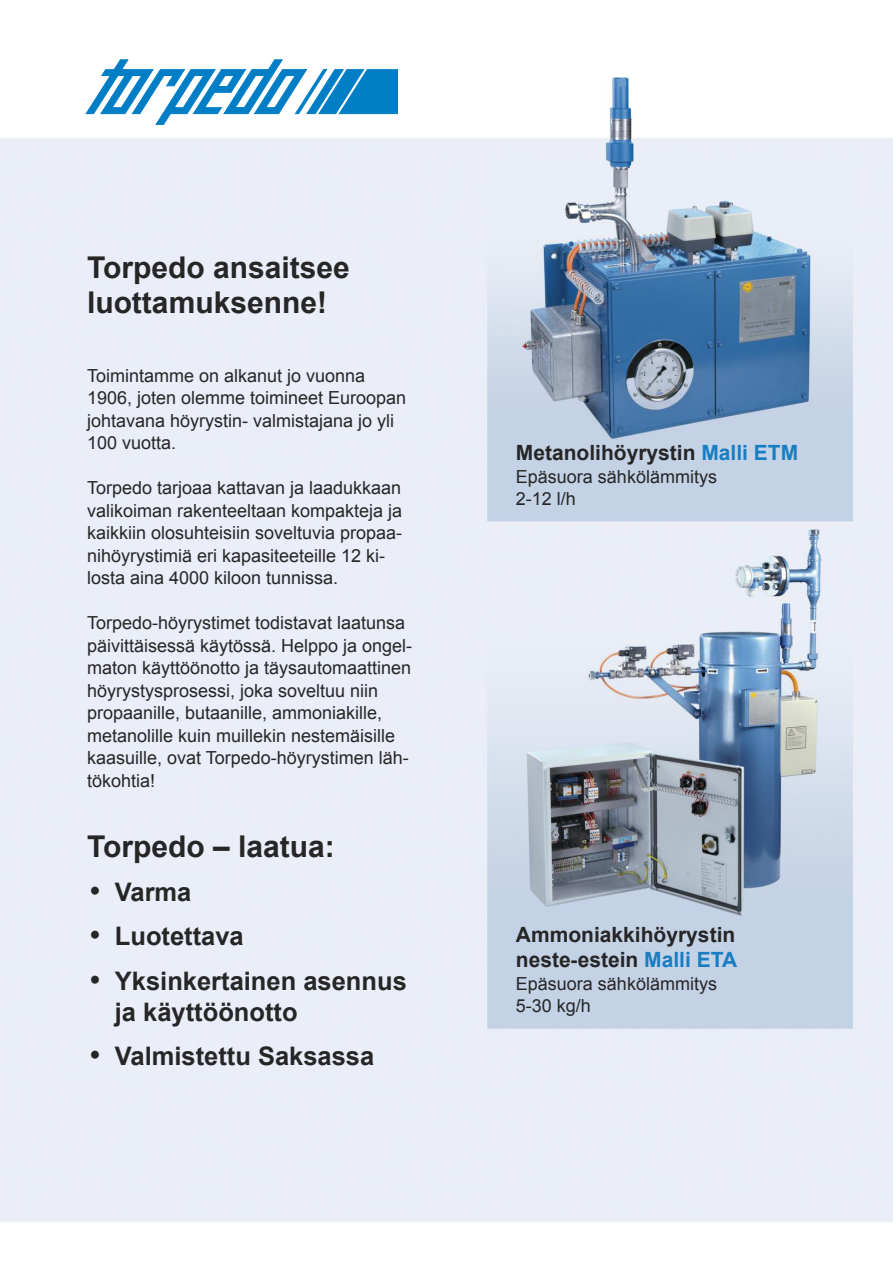
<style>
.page{position:relative;width:893px;height:1263px;background:#fff}
.page>*{position:absolute;margin:0;border:0;box-sizing:border-box;transform-origin:0 0}
.t1{font:700 30px/34.5px "Arial";color:#272627}
.t2{font:700 25.5px/31.5px "Arial";color:#272627}
.t3{font:700 21px/25.2px "Arial";color:#272627}
.t4{font:18px/22.5px "Arial";color:#272627}
.s1{font-family:"Avant Garde IT Cby BT";font-weight:400;font-size:27px}
.s2{color:#187dc3}
</style>
<div class="page">
<img style="left:0;top:59px;width:893px;height:1163px">
<svg style="left:86px;top:60px;width:312px;height:64px"></svg>
<h1 class="t1" style="left:87px;top:250px;width:264px">Torpedo ansaitsee luottamuksenne!</h1>
<p class="t4" style="left:87px;top:364px;width:321px">Toimintamme on alkanut jo vuonna<br>1906, joten olemme toimineet Euroopan johtavana höyrystin- valmistajana jo yli<br>100 vuotta.</p>
<p class="t4" style="left:87px;top:477px;width:317px">Torpedo tarjoaa kattavan ja laadukkaan valikoiman rakenteeltaan kompakteja ja kaikkiin olosuhteisiin soveltuvia propaa&shy;nihöyrystimiä eri kapasiteeteille 12 ki&shy;losta aina 4000 kiloon tunnissa.</p>
<p class="t4" style="left:87px;top:612px;width:327px">Torpedo-höyrystimet todistavat laatunsa päivittäisessä käytössä. Helppo ja ongel&shy;maton käyttöönotto ja täysautomaattinen höyrystysprosessi, joka soveltuu niin propaanille, butaanille, ammoniakille, metanolille kuin muillekin nestemäisille kaasuille, ovat Torpedo-höyrystimen läh&shy;tökohtia!</p>
<h1 class="t1" style="left:87px;top:829px;width:249px">Torpedo – laatua:</h1>
<h2 class="t2" style="left:87px;top:876px;width:106px"><span class="s1">•</span> Varma</h2>
<h2 class="t2" style="left:87px;top:921px;width:158px"><span class="s1">•</span> Luotettava</h2>
<h2 class="t2" style="left:115px;top:965px;width:293px;text-indent:-28px"><span class="s1">•</span> Yksinkertainen asennus ja käyttöönotto</h2>
<h2 class="t2" style="left:87px;top:1041px;width:289px"><span class="s1">•</span> Valmistettu Saksassa</h2>
<p class="t3" style="left:516px;top:440px;width:284px">Metanolihöyrystin <span class="s2">Malli ETM</span></p>
<p class="t4" style="left:516px;top:466px;width:203px;line-height:21.6px">Epäsuora sähkölämmitys<br>2-12 l/h</p>
<p class="t3" style="left:516px;top:922px;width:223px">Ammoniakkihöyrystin neste-estein <span class="s2">Malli ETA</span></p>
<p class="t4" style="left:516px;top:973px;width:203px;line-height:21.6px">Epäsuora sähkölämmitys<br>5-30 kg/h</p>
</div>
